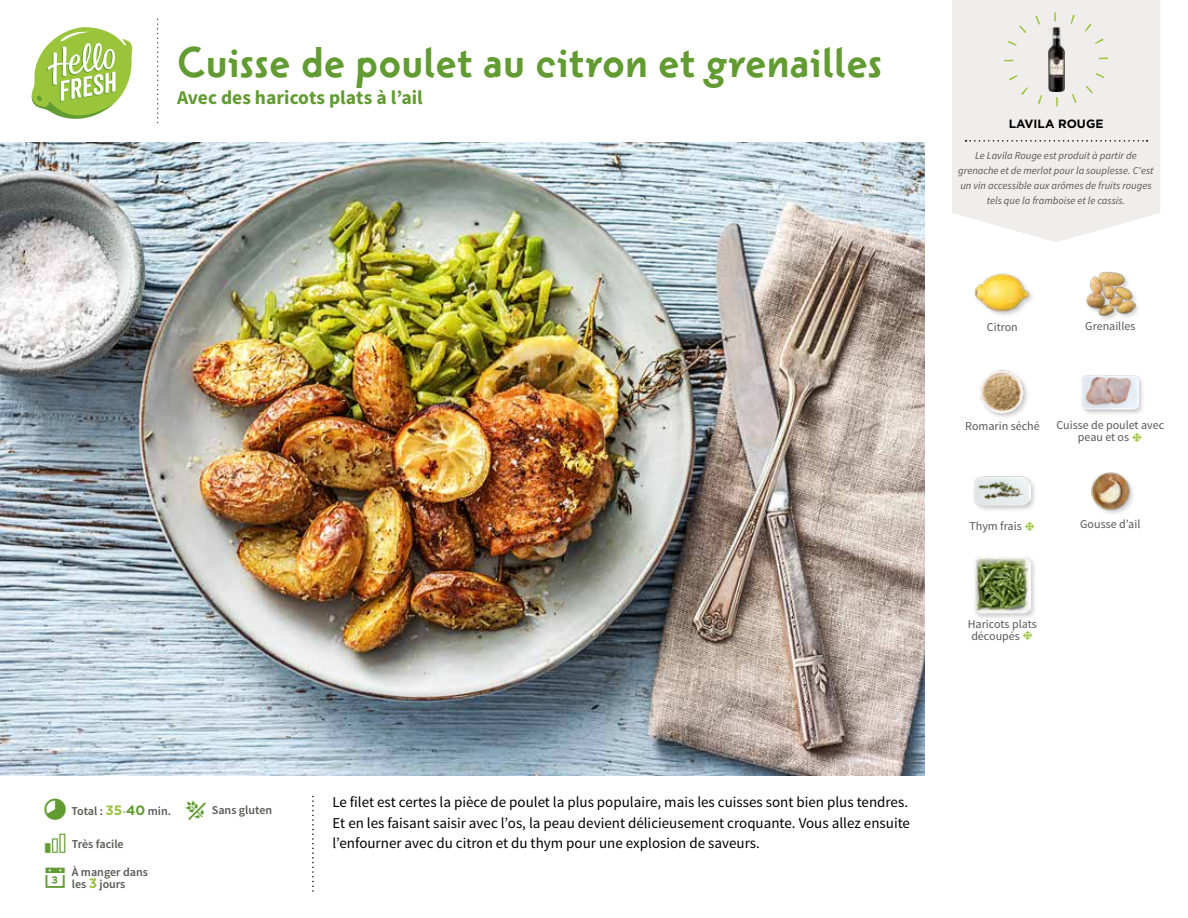
<style>
.page{position:relative;width:1188px;height:918px;background:#fff}
.page>*{position:absolute;margin:0;border:0;box-sizing:border-box;transform-origin:0 0}
.t1{font:700 45px "Instanter OT";color:#619b31}
.t2{font:25.5px "hellofresh icon font";color:#619b31}
.t3{font:700 19.5px "Source Sans Pro";color:#619b31}
.t4{font:15px/20.5px "Source Sans Pro";color:#000}
.t5{font:12px/12px "Source Sans Pro";color:#575756}
.t6{font:600 12px/12.9px "Source Sans Pro";color:#575756}
.t7{font:700 12px "Gotham";color:#000}
.t8{font:italic 10.5px/14.7px "Source Sans Pro";color:#575756;text-align:center}
.s1{font-family:"Gotham";font-weight:700;font-size:13.5px;color:#9ac43a}
.s2{color:#87ac54}
.s3{font-family:"Gotham";font-weight:700;font-size:13.5px;color:#619b31}
</style>
<div class="page">
<svg style="left:31px;top:27px;width:102px;height:92px"></svg>
<img style="left:0;top:142px;width:925px;height:634px">
<div style="left:952px;top:0;width:208px;height:242px;background:#f0eeed"></div>
<svg style="left:966px;top:140px;width:182px;height:2px"></svg>
<div style="left:1004px;top:12px;width:104px;height:94px;border:9px dashed #9ac43a;border-radius:50%"></div>
<div style="left:1086px;top:271px;width:55px;height:51px;background:#000;opacity:.2"></div>
<img style="left:1086px;top:271px;width:49px;height:47px">
<img style="left:1091px;top:472px;width:42px;height:42px">
<div style="left:1081px;top:374px;width:65px;height:43px;background:#000;opacity:.2"></div>
<img style="left:1082px;top:374px;width:57px;height:43px">
<img style="left:974px;top:273px;width:56px;height:42px">
<div style="left:972px;top:475px;width:65px;height:38px;background:#000;opacity:.2"></div>
<img style="left:973px;top:475px;width:57px;height:38px">
<div style="left:972px;top:555px;width:65px;height:65px;background:#000;opacity:.2"></div>
<img style="left:973px;top:556px;width:57px;height:57px">
<img style="left:980px;top:370px;width:48px;height:47px">
<img style="left:1048px;top:28px;width:16px;height:63px">
<h1 class="t1" style="left:177px;top:36px;width:707px">Cuisse de poulet au citron et grenailles</h1>
<h3 class="t3" style="left:177px;top:85px;width:247px">Avec des haricots plats à l’ail</h3>
<p class="t7" style="left:1009px;top:116px;width:96px">LAVILA ROUGE</p>
<p class="t8" style="left:958px;top:149px;width:197px">Le Lavila Rouge est produit à partir de grenache et de merlot pour la souplesse. C'est un vin accessible aux arômes de fruits rouges tels que la framboise et le cassis.</p>
<p class="t5" style="left:987px;top:321px;width:32px">Citron</p>
<p class="t5" style="left:1085px;top:321px;width:52px">Grenailles</p>
<p class="t5" style="left:965px;top:420px;width:76px">Romarin séché</p>
<p class="t5" style="left:1078px;top:420px;width:88px;text-indent:-21px">Cuisse de poulet avec peau et os</p>
<p class="t5" style="left:969px;top:520px;width:54px">Thym frais</p>
<p class="t5" style="left:1080px;top:519px;width:62px">Gousse d’ail</p>
<p class="t5" style="left:968px;top:618px;width:71px">Haricots plats découpés</p>
<p class="t6" style="left:71px;top:805px;width:101px">Total : <span class="s1">35</span><span class="s2">-</span><span class="s3">40</span> min.</p>
<p class="t6" style="left:212px;top:804px;width:62px">Sans gluten</p>
<p class="t4" style="left:332px;top:792px;width:579px">Le filet est certes la pièce de poulet la plus populaire, mais les cuisses sont bien plus tendres.<br>Et en les faisant saisir avec l’os, la peau devient délicieusement croquante. Vous allez ensuite</p>
<p class="t6" style="left:72px;top:838px;width:53px">Très facile</p>
<p class="t4" style="left:332px;top:833px;width:429px">l’enfourner avec du citron et du thym pour une explosion de saveurs.</p>
<p class="t6" style="left:72px;top:865px;width:78px">À manger dans les <span class="s1">3</span> jours</p>
<h2 class="t2" style="left:43px;top:866px;width:27px">▪</h2>
</div>
